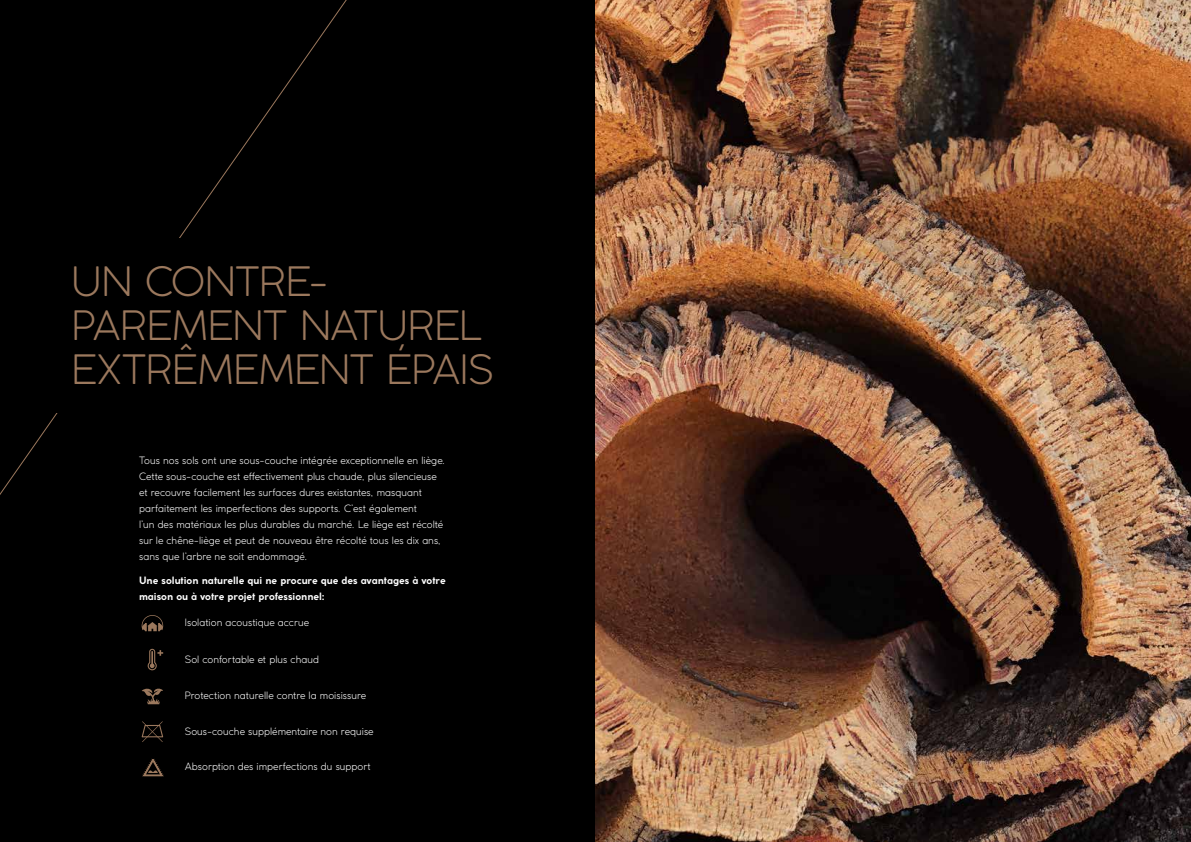
<style>
.page{position:relative;width:1191px;height:842px;background:#fff}
.page>*{position:absolute;margin:0;border:0;box-sizing:border-box;transform-origin:0 0}
.t1{font:300 40px/44px "Coco Gothic";letter-spacing:-.01em;color:#9b785d}
.t2{font:300 10px/16px "Coco Gothic";letter-spacing:.005em;color:#fff}
.t3{font:700 10px/16px "Coco Gothic";letter-spacing:-.005em;color:#fff}
</style>
<div class="page">
<div style="left:0;top:0;width:595px;height:842px;background:#000"></div>
<img style="left:595px;top:0;width:596px;height:842px">
<svg style="left:142px;top:615px;width:21px;height:16px"></svg>
<svg style="left:148px;top:649px;width:15px;height:21px"></svg>
<svg style="left:142px;top:688px;width:21px;height:16px"></svg>
<svg style="left:142px;top:721px;width:21px;height:21px"></svg>
<svg style="left:142px;top:758px;width:22px;height:19px"></svg>
<h1 class="t1" style="left:72px;top:258px;width:423px">UN CONTRE-<br>PAREMENT NATUREL<br>EXTRÊMEMENT ÉPAIS</h1>
<p class="t2" style="left:139px;top:452px;width:308px">Tous nos sols ont une sous-couche intégrée exceptionnelle en liège.<br>Cette sous-couche est effectivement plus chaude, plus silencieuse et recouvre facilement les surfaces dures existantes, masquant parfaitement les imperfections des supports. C’est également<br>l’un des matériaux les plus durables du marché. Le liège est récolté sur le chêne-liège et peut de nouveau être récolté tous les dix ans, sans que l’arbre ne soit endommagé.</p>
<p class="t3" style="left:139px;top:572px;width:308px">Une solution naturelle qui ne procure que des avantages à votre maison ou à votre projet professionnel:</p>
<p class="t2" style="left:185px;top:614px;width:126px">Isolation acoustique accrue</p>
<p class="t2" style="left:185px;top:651px;width:136px">Sol confortable et plus chaud</p>
<p class="t2" style="left:185px;top:687px;width:183px">Protection naturelle contre la moisissure</p>
<p class="t2" style="left:185px;top:723px;width:190px">Sous-couche supplémentaire non requise</p>
<p class="t2" style="left:185px;top:758px;width:187px">Absorption des imperfections du support</p>
</div>
